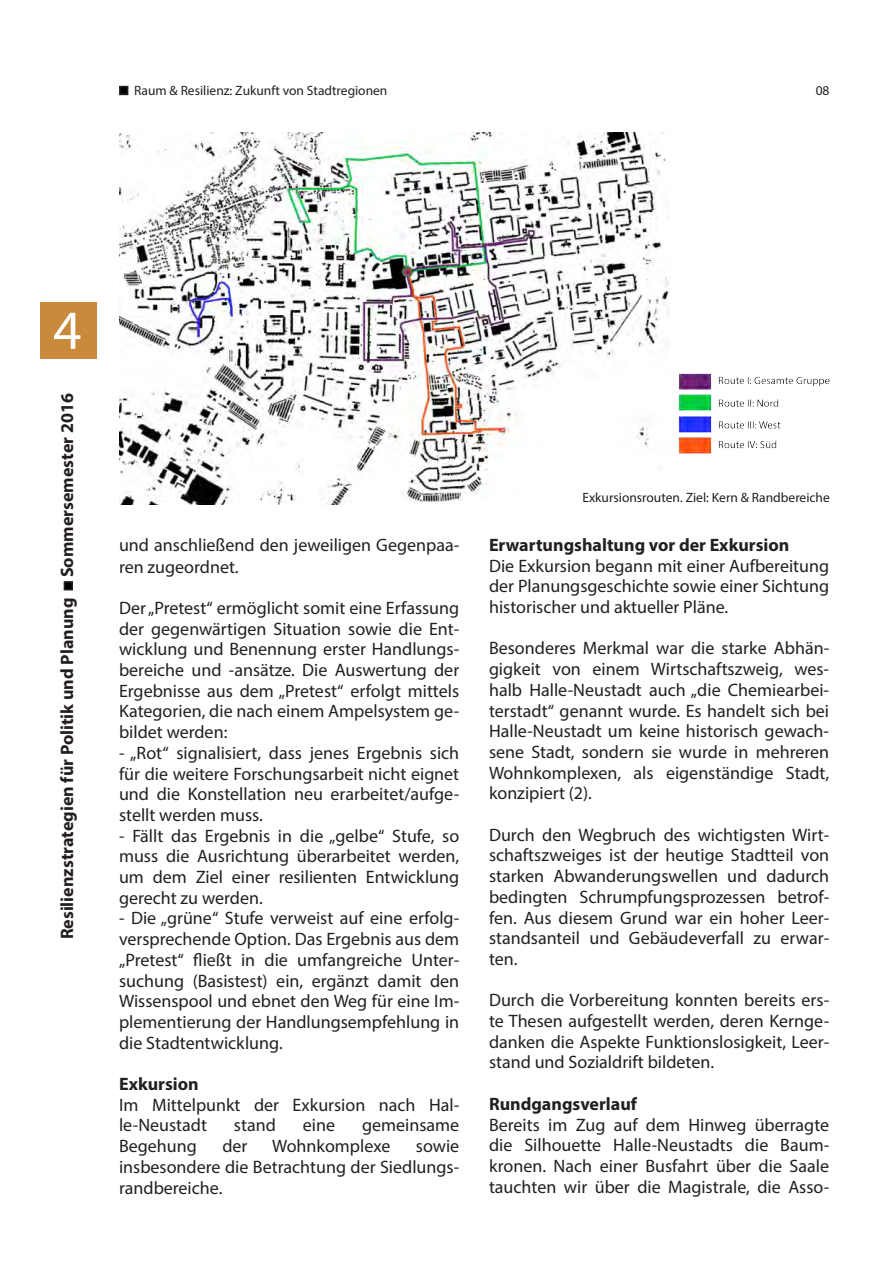
<style>
.page{position:relative;width:893px;height:1263px;background:#fff}
.page>*{position:absolute;margin:0;border:0;box-sizing:border-box;transform-origin:0 0}
.t1{font:55.5px "Myriad Pro";color:#fff}
.Fließtext{font:18px/20.7px "Myriad Pro";color:#231f20;text-align:justify}
.Fließtext-2{font:700 18px "Myriad Pro";color:#231f20}
.Bildunterschrift{font:13.5px "Myriad Pro";color:#231f20}
</style>
<div class="page">
<div style="left:40px;top:303px;width:57px;height:56px;background:#c98a3b"></div>
<div style="left:120px;top:87px;width:8px;height:7px;background:#000"></div>
<div style="left:119px;top:86px;width:9px;height:9px;border:2px solid #231f20"></div>
<div style="left:64px;top:582px;width:8px;height:8px;background:#000"></div>
<div style="left:64px;top:581px;width:9px;height:9px;border:2px solid #231f20"></div>
<img style="left:119px;top:133px;width:710px;height:371px">
<div style="left:664px;top:458px;width:152px;height:25px;background:#fff"></div>
<p class="Bildunterschrift" style="left:134px;top:82px;width:255px">Raum &amp; Resilienz: Zukunft von Stadtregionen</p>
<p class="Bildunterschrift" style="left:816px;top:82px;width:15px">08</p>
<p class="Bildunterschrift" style="left:822px;top:82px;width:8px">2</p>
<h1 class="t1" style="left:53px;top:296px;width:30px">4</h1>
<p class="Fließtext-2" style="left:55px;top:939px;width:548px;rotate:-90deg">Resilienzstrategien für Politik und Planung Sommersemester 2016</p>
<p class="Fließtext" style="left:119px;top:534px;width:342px;line-height:21.6px">und anschließend den jeweiligen Gegenpaa&shy;ren zugeordnet.</p>
<p class="Fließtext" style="left:119px;top:597px;width:342px">Der „Pretest“ ermöglicht somit eine Erfassung der gegenwärtigen Situation sowie die Ent&shy;wicklung und Benennung erster Handlungs&shy;bereiche und -ansätze. Die Auswertung der Ergebnisse aus dem „Pretest“ erfolgt mittels Kategorien, die nach einem Ampelsystem ge&shy;bildet werden:</p>
<p class="Fließtext" style="left:119px;top:742px;width:342px">- „Rot“ signalisiert, dass jenes Ergebnis sich für die weitere Forschungsarbeit nicht eignet und die Konstellation neu erarbeitet/aufge&shy;stellt werden muss.</p>
<p class="Fließtext" style="left:119px;top:825px;width:342px">- Fällt das Ergebnis in die „gelbe“ Stufe, so muss die Ausrichtung überarbeitet werden, um dem Ziel einer resilienten Entwicklung gerecht zu werden.</p>
<p class="Fließtext" style="left:119px;top:908px;width:342px">- Die „grüne“ Stufe verweist auf eine erfolg&shy;versprechende Option. Das Ergebnis aus dem „Pretest“ fließt in die umfangreiche Unter&shy;suchung (Basistest) ein, ergänzt damit den Wissenspool und ebnet den Weg für eine Im&shy;plementierung der Handlungsempfehlung in die Stadtentwicklung.</p>
<p class="Fließtext-2" style="left:119px;top:1072px;width:81px">Exkursion</p>
<p class="Fließtext" style="left:119px;top:1094px;width:342px">Im Mittelpunkt der Exkursion nach Hal&shy;le-Neustadt</p>
<p class="Fließtext" style="left:234px;top:1115px;width:43px">stand</p>
<p class="Fließtext" style="left:303px;top:1115px;width:34px">eine</p>
<p class="Fließtext" style="left:362px;top:1115px;width:99px">gemeinsame</p>
<p class="Fließtext" style="left:119px;top:1135px;width:79px">Begehung</p>
<p class="Fließtext" style="left:222px;top:1135px;width:27px">der</p>
<p class="Fließtext" style="left:272px;top:1135px;width:120px">Wohnkomplexe</p>
<p class="Fließtext" style="left:119px;top:1135px;width:342px;text-indent:297px">sowie insbesondere die Betrachtung der Siedlungs&shy;randbereiche.</p>
<p class="Bildunterschrift" style="left:582px;top:489px;width:249px">Exkursionsrouten. Ziel: Kern &amp; Randbereiche</p>
<p class="Fließtext-2" style="left:489px;top:533px;width:302px">Erwartungshaltung vor der Exkursion</p>
<p class="Fließtext" style="left:489px;top:555px;width:342px">Die Exkursion begann mit einer Aufbereitung der Planungsgeschichte sowie einer Sichtung historischer und aktueller Pläne.</p>
<p class="Fließtext" style="left:489px;top:638px;width:342px">Besonderes Merkmal war die starke Abhän&shy;gigkeit von einem Wirtschaftszweig, wes&shy;halb Halle-Neustadt auch „die Chemiearbei&shy;terstadt“ genannt wurde. Es handelt sich bei Halle-Neustadt um keine historisch gewach&shy;sene Stadt, sondern sie wurde in mehreren Wohnkomplexen, als eigenständige Stadt, konzipiert (2).</p>
<p class="Fließtext" style="left:489px;top:824px;width:342px">Durch den Wegbruch des wichtigsten Wirt&shy;schaftszweiges ist der heutige Stadtteil von starken Abwanderungswellen und dadurch bedingten Schrumpfungsprozessen betrof&shy;fen. Aus diesem Grund war ein hoher Leer&shy;standsanteil und Gebäudeverfall zu erwar&shy;ten.</p>
<p class="Fließtext" style="left:489px;top:990px;width:342px">Durch die Vorbereitung konnten bereits ers&shy;te Thesen aufgestellt werden, deren Kernge&shy;danken die Aspekte Funktionslosigkeit, Leer&shy;stand und Sozialdrift bildeten.</p>
<p class="Fließtext-2" style="left:489px;top:1092px;width:150px">Rundgangsverlauf</p>
<p class="Fließtext" style="left:489px;top:1114px;width:342px">Bereits im Zug auf dem Hinweg überragte die Silhouette Halle-Neustadts die Baum&shy;kronen. Nach einer Busfahrt über die Saale tauchten wir über die Magistrale, die Asso-</p>
</div>
